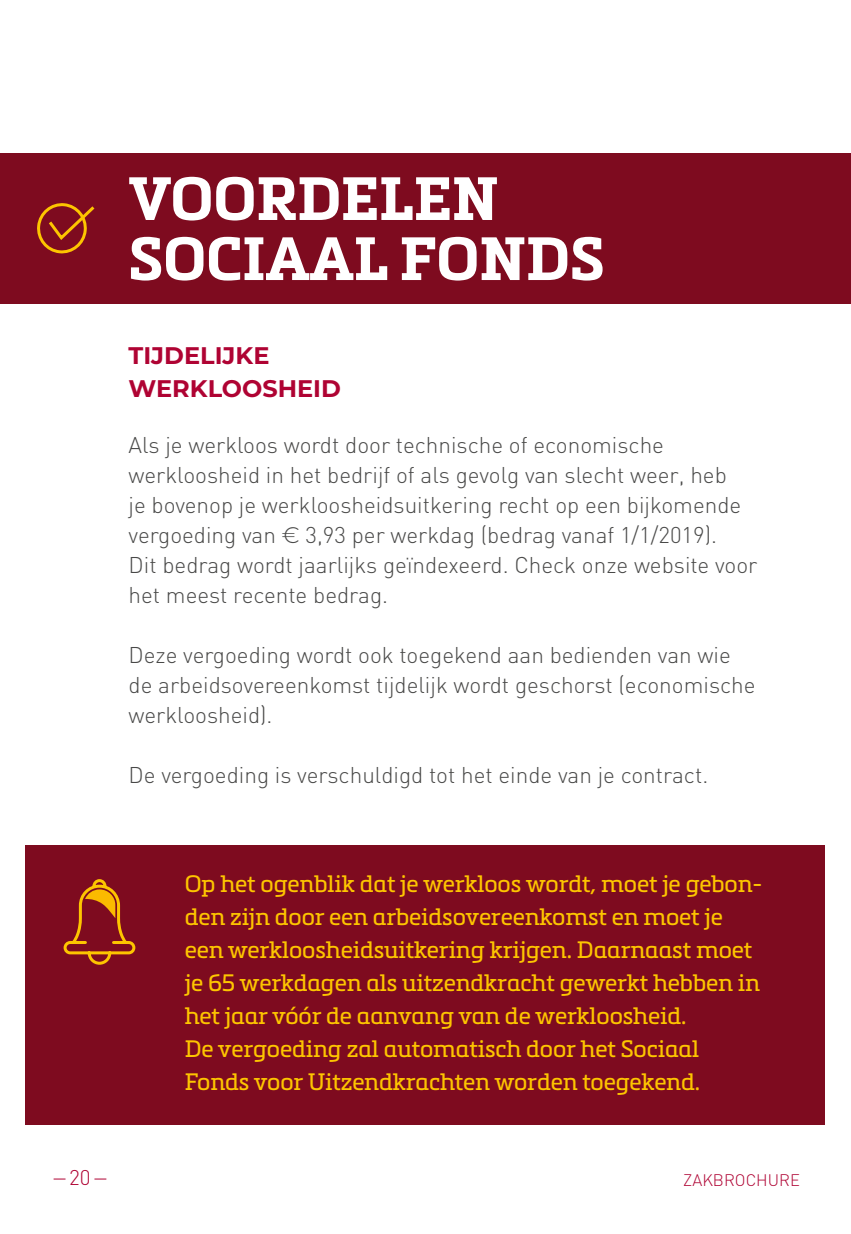
<style>
.page{position:relative;width:851px;height:1234px;background:#fff}
.page>*{position:absolute;margin:0;border:0;box-sizing:border-box;transform-origin:0 0}
.Subtitel_hfdst{font:700 60px/60px "Metronic Slab Pro";color:#fff}
.Subtitel_1_kaps{font:700 24px/33px "Montserrat";color:#af0333}
.opgepast_inzet{font:23.4px/33px "Metronic Slab Pro";letter-spacing:-.005em;color:#fdc500}
.Body{font:300 22.5px/30px "DIN";color:#494948}
.t1{font:300 21px "DIN";color:#af0333}
.t2{font:300 16.5px "DIN";color:#af0333}
.s1{font-family:"Montserrat"}
</style>
<div class="page">
<div style="left:0;top:153px;width:850px;height:150px;background:#7e0b1f"></div>
<svg style="left:37px;top:203px;width:58px;height:50px"></svg>
<div style="left:26px;top:844px;width:799px;height:279px;background:#7e0b1f"></div>
<svg style="left:63px;top:879px;width:73px;height:86px"></svg>
<svg style="left:94px;top:1178px;width:12px;height:1px"></svg>
<p class="Subtitel_hfdst" style="left:128px;top:168px;width:477px">VOORDELEN<br>SOCIAAL FONDS</p>
<p class="Subtitel_1_kaps" style="left:128px;top:338px;width:214px">TIJDELIJKE<br>WERKLOOSHEID</p>
<p class="Body" style="left:128px;top:429px;width:630px">Als je werkloos wordt door technische of economische werkloosheid in het bedrijf of als gevolg van slecht weer, heb<br>je bovenop je werkloosheidsuitkering recht op een bijkomende vergoeding van <span class="s1">€</span> 3,93 per werkdag (bedrag vanaf 1/1/2019).<br>Dit bedrag wordt jaarlijks geïndexeerd. Check onze website voor het meest recente bedrag.</p>
<p class="Body" style="left:128px;top:639px;width:628px">Deze vergoeding wordt ook toegekend aan bedienden van wie de arbeidsovereenkomst tijdelijk wordt geschorst (economische werkloosheid).</p>
<p class="Body" style="left:128px;top:759px;width:581px">De vergoeding is verschuldigd tot het einde van je contract.</p>
<p class="opgepast_inzet" style="left:185px;top:865px;width:579px">Op het ogenblik dat je werkloos wordt, moet je gebon&shy;den zijn door een arbeidsovereenkomst en moet je een werkloosheidsuitkering krijgen. Daarnaast moet je 65 werkdagen als uitzendkracht gewerkt hebben in het jaar vóór de aanvang van de werkloosheid.<br>De vergoeding zal automatisch door het Sociaal Fonds voor Uitzendkrachten worden toegekend.</p>
<p class="t1" style="left:69px;top:1163px;width:23px">20</p>
<p class="t2" style="left:683px;top:1169px;width:118px">ZAKBROCHURE</p>
</div>
